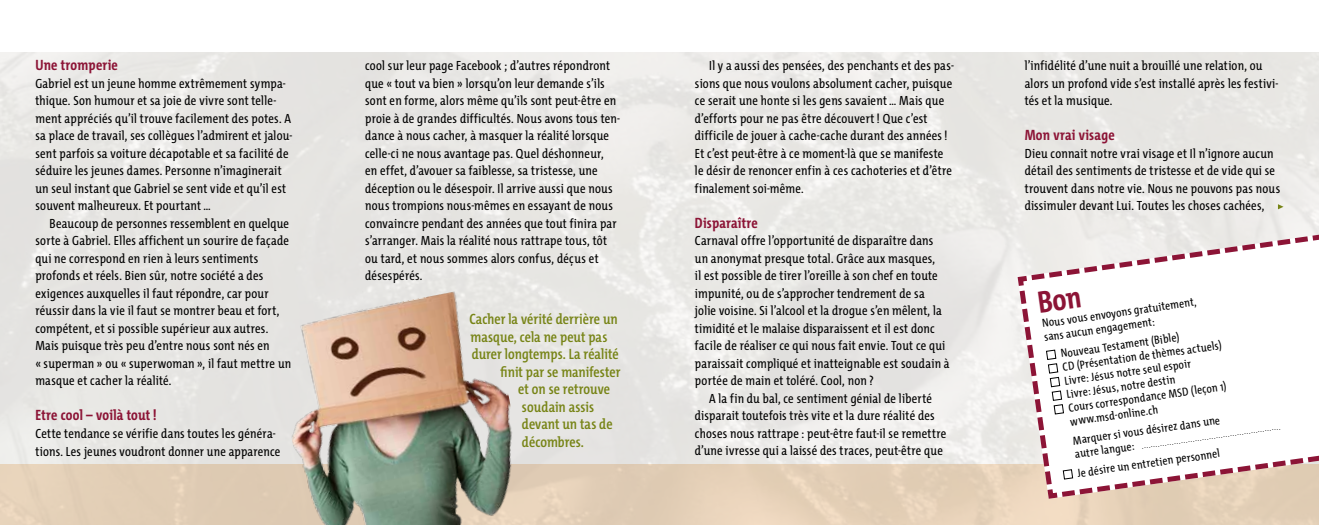
<style>
.page{position:relative;width:1319px;height:525px;background:#fff}
.page>*{position:absolute;margin:0;border:0;box-sizing:border-box;transform-origin:0 0}
.t1{font:600 15px "The Mix Cd";letter-spacing:.005em;color:#778416}
.t2{font:700 15px "The Mix Cd";letter-spacing:.015em;color:#8c1436}
.t3{font:13.38px/17.5px "The Mix Cd";letter-spacing:.02em;color:#000}
.t4{font:11.88px/13.8px "The Mix Cd";color:#000}
.t5{font:7.5px "The Mix Cd";color:#000}
.s1{font-size:11.88px}
</style>
<div class="page">
<svg style="left:1277px;top:204px;width:6px;height:5px"></svg>
<img style="left:270px;top:285px;width:263px;height:239px">
<svg style="left:1015px;top:230px;width:303px;height:270px"></svg>
<p class="t2" style="left:35px;top:55px;width:84px">Une tromperie</p>
<p class="t3" style="left:35px;top:74px;width:258px">Gabriel est un jeune homme extrêmement sympa&shy;thique. Son humour et sa joie de vivre sont telle&shy;ment appréciés qu’il trouve facilement des potes. A sa place de travail, ses collègues l’admirent et jalou&shy;sent parfois sa voiture décapotable et sa facilité de séduire les jeunes dames. Personne n’imaginerait un seul instant que Gabriel se sent vide et qu’il est souvent malheureux. Et pourtant …</p>
<p class="t3" style="left:35px;top:214px;width:257px;text-indent:14px">Beaucoup de personnes ressemblent en quelque sorte à Gabriel. Elles affichent un sourire de façade qui ne correspond en rien à leurs sentiments profonds et réels. Bien sûr, notre société a des exigences auxquelles il faut répondre, car pour réussir dans la vie il faut se montrer beau et fort, compétent, et si possible supérieur aux autres.<br>Mais puisque très peu d’entre nous sont nés en<br>« superman » ou « superwoman », il faut mettre un masque et cacher la réalité.</p>
<p class="t2" style="left:35px;top:405px;width:123px">Etre cool – voilà tout !</p>
<p class="t3" style="left:35px;top:424px;width:246px">Cette tendance se vérifie dans toutes les généra&shy;tions. Les jeunes voudront donner une apparence</p>
<p class="t3" style="left:365px;top:56px;width:256px">cool sur leur page Facebook ; d’autres répondront que « tout va bien » lorsqu’on leur demande s’ils sont en forme, alors même qu’ils sont peut-être en proie à de grandes difficultés. Nous avons tous ten&shy;dance à nous cacher, à masquer la réalité lorsque celle-ci ne nous avantage pas. Quel déshonneur,<br>en effet, d’avouer sa faiblesse, sa tristesse, une déception ou le désespoir. Il arrive aussi que nous nous trompions nous-mêmes en essayant de nous convaincre pendant des années que tout finira par s’arranger. Mais la réalité nous rattrape tous, tôt ou tard, et nous sommes alors confus, déçus et désespérés.</p>
<p class="t3" style="left:694px;top:56px;width:260px;text-indent:14px">Il y a aussi des pensées, des penchants et des pas&shy;sions que nous voulons absolument cacher, puisque ce serait une honte si les gens savaient … Mais que d’efforts pour ne pas être découvert ! Que c’est difficile de jouer à cache-cache durant des années!<br>Et c’est peut-être à ce moment-là que se manifeste le désir de renoncer enfin à ces cachoteries et d’être finalement soi-même.</p>
<p class="t2" style="left:694px;top:213px;width:64px">Disparaître</p>
<p class="t3" style="left:694px;top:231px;width:256px">Carnaval offre l’opportunité de disparaître dans un anonymat presque total. Grâce aux masques,<br>il est possible de tirer l’oreille à son chef en toute impunité, ou de s’approcher tendrement de sa<br>jolie voisine. Si l’alcool et la drogue s’en mêlent, la timidité et le malaise disparaissent et il est donc facile de réaliser ce qui nous fait envie. Tout ce qui paraissait compliqué et inatteignable est soudain à portée de main et toléré. Cool, non ?</p>
<p class="t3" style="left:694px;top:389px;width:253px;text-indent:14px">A la fin du bal, ce sentiment génial de liberté disparait toutefois très vite et la dure réalité des choses nous rattrape : peut-être faut-il se remettre d’une ivresse qui a laissé des traces, peut-être que</p>
<p class="t1" style="left:469px;top:309px;width:150px">Cacher la vérité derrière un</p>
<p class="t1" style="left:470px;top:327px;width:138px">masque, cela ne peut pas</p>
<p class="t1" style="left:472px;top:344px;width:148px">durer longtemps. La réalité</p>
<p class="t1" style="left:500px;top:362px;width:121px">finit par se manifester</p>
<p class="t1" style="left:518px;top:379px;width:93px">et on se retrouve</p>
<p class="t1" style="left:522px;top:397px;width:74px">soudain assis</p>
<p class="t1" style="left:522px;top:414px;width:92px">devant un tas de</p>
<p class="t1" style="left:522px;top:432px;width:64px">décombres.</p>
<p class="t3" style="left:1024px;top:56px;width:255px">l’infidélité d’une nuit a brouillé une relation, ou alors un profond vide s’est installé après les festivi&shy;tés et la musique.</p>
<p class="t2" style="left:1024px;top:125px;width:91px">Mon vrai visage</p>
<p class="t3" style="left:1024px;top:144px;width:257px">Dieu connait notre vrai visage et Il n’ignore aucun détail des sentiments de tristesse et de vide qui se trouvent dans notre vie. Nous ne pouvons pas nous dissimuler devant Lui. Toutes les choses cachées,</p>
<p class="t4" style="left:1041px;top:316px;width:157px;rotate:-8deg">Nous vous envoyons gratuitement, sans aucun engagement:</p>
<p class="t4" style="left:1059px;top:346px;width:162px;rotate:-8deg">Nouveau Testament (Bible)<br>CD (Présentation de thèmes actuels)<br>Livre: Jésus notre seul espoir<br>Livre: Jésus, notre destin<br>Cours correspondance MSD (leçon 1) www.msd-online.ch</p>
<p class="t4" style="left:1071px;top:433px;width:149px;rotate:-8deg">Marquer si vous désirez dans une</p>
<p class="t5" style="left:1074px;top:450px;width:209px;rotate:-8deg"><span class="s1">autre langue:</span> ............................................................</p>
<p class="t4" style="left:1076px;top:465px;width:145px;rotate:-8deg">Je désire un entretien personnel</p>
</div>
